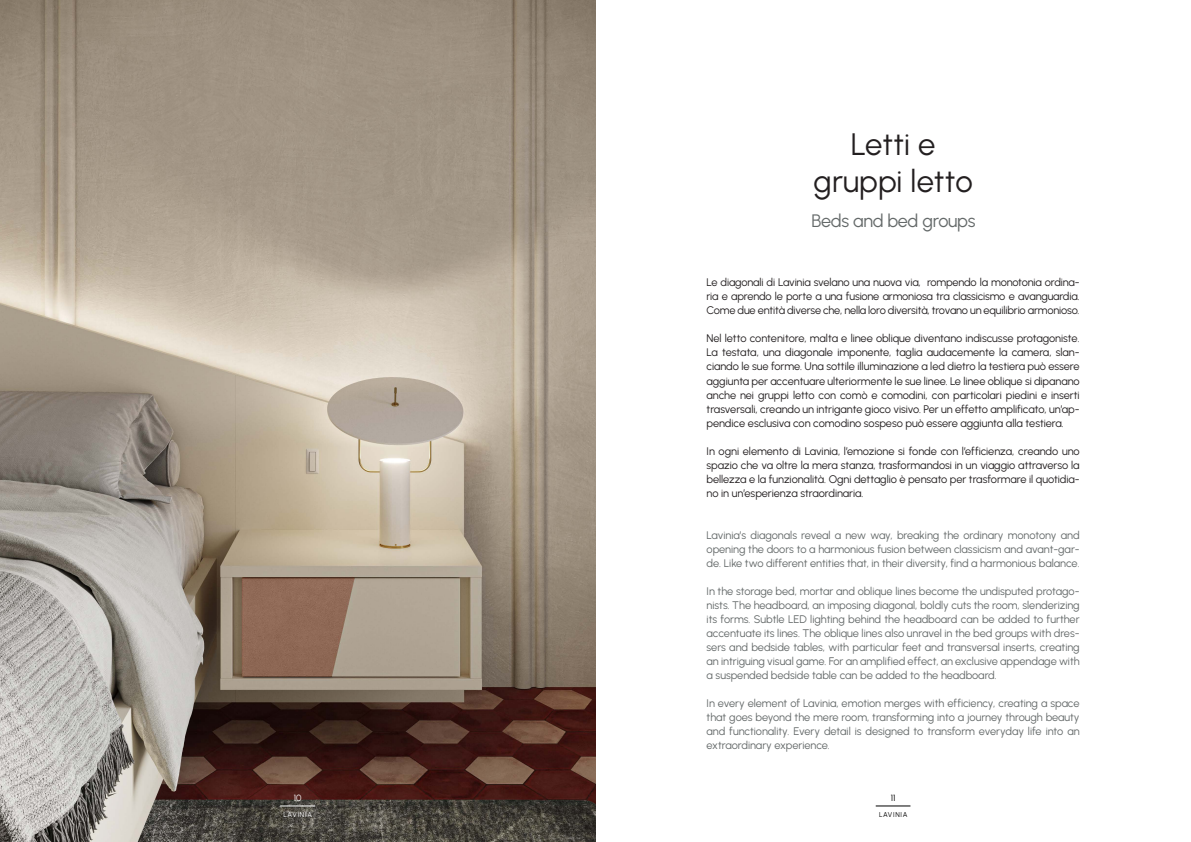
<style>
.page{position:relative;width:1191px;height:842px;background:#fff}
.page>*{position:absolute;margin:0;border:0;box-sizing:border-box;transform-origin:0 0}
.t1{font:31px "Urbanist";color:#231f20}
.t2{font:18px "Urbanist";letter-spacing:-.02em;color:#646969}
.t3{font:11px/14px "Urbanist";letter-spacing:-.005em;color:#231f20;text-align:justify}
.t4{font:11px/14px "Urbanist";letter-spacing:-.005em;color:#646969;text-align:justify}
.t5{font:9px "Urbanist";color:#fff}
.t6{font:9px "Urbanist";color:#000001}
.t7{font:7px "Urbanist";letter-spacing:.1em;color:#fff}
.t8{font:7px "Urbanist";letter-spacing:.1em;color:#000001}
</style>
<div class="page">
<img style="left:0;top:0;width:595px;height:842px">
<hr style="left:280px;top:806px;width:35px;height:1px;background:#fff">
<hr style="left:875px;top:806px;width:35px;height:1px;background:#000001">
<p class="t5" style="left:294px;top:792px;width:9px">10</p>
<p class="t7" style="left:283px;top:810px;width:30px">LAVINIA</p>
<p class="t1" style="left:851px;top:124px;width:86px">Letti e</p>
<p class="t1" style="left:813px;top:161px;width:161px">gruppi letto</p>
<p class="t2" style="left:811px;top:209px;width:165px">Beds and bed groups</p>
<p class="t3" style="left:706px;top:275px;width:374px">Le diagonali di Lavinia svelano una nuova via, rompendo la monotonia ordina&shy;ria e aprendo le porte a una fusione armoniosa tra classicismo e avanguardia.<br>Come due entità diverse che, nella loro diversità, trovano un equilibrio armonioso.</p>
<p class="t3" style="left:706px;top:331px;width:374px">Nel letto contenitore, malta e linee oblique diventano indiscusse protagoniste.<br>La testata, una diagonale imponente, taglia audacemente la camera, slan&shy;ciando le sue forme. Una sottile illuminazione a led dietro la testiera può essere aggiunta per accentuare ulteriormente le sue linee. Le linee oblique si dipanano anche nei gruppi letto con comò e comodini, con particolari piedini e inserti trasversali, creando un intrigante gioco visivo. Per un effetto amplificato, un’ap&shy;pendice esclusiva con comodino sospeso può essere aggiunta alla testiera.</p>
<p class="t3" style="left:706px;top:443px;width:374px">In ogni elemento di Lavinia, l’emozione si fonde con l’efficienza, creando uno spazio che va oltre la mera stanza, trasformandosi in un viaggio attraverso la bellezza e la funzionalità. Ogni dettaglio è pensato per trasformare il quotidia&shy;no in un’esperienza straordinaria.</p>
<p class="t4" style="left:706px;top:527px;width:374px">Lavinia’s diagonals reveal a new way, breaking the ordinary monotony and opening the doors to a harmonious fusion between classicism and avant-gar&shy;de. Like two different entities that, in their diversity, find a harmonious balance.</p>
<p class="t4" style="left:706px;top:583px;width:374px">In the storage bed, mortar and oblique lines become the undisputed protago&shy;nists. The headboard, an imposing diagonal, boldly cuts the room, slenderizing its forms. Subtle LED lighting behind the headboard can be added to further accentuate its lines. The oblique lines also unravel in the bed groups with dres&shy;sers and bedside tables, with particular feet and transversal inserts, creating an intriguing visual game. For an amplified effect, an exclusive appendage with a suspended bedside table can be added to the headboard.</p>
<p class="t4" style="left:706px;top:695px;width:374px">In every element of Lavinia, emotion merges with efficiency, creating a space that goes beyond the mere room, transforming into a journey through beauty and functionality. Every detail is designed to transform everyday life into an extraordinary experience.</p>
<p class="t6" style="left:890px;top:792px;width:6px">11</p>
<p class="t8" style="left:879px;top:810px;width:30px">LAVINIA</p>
</div>
